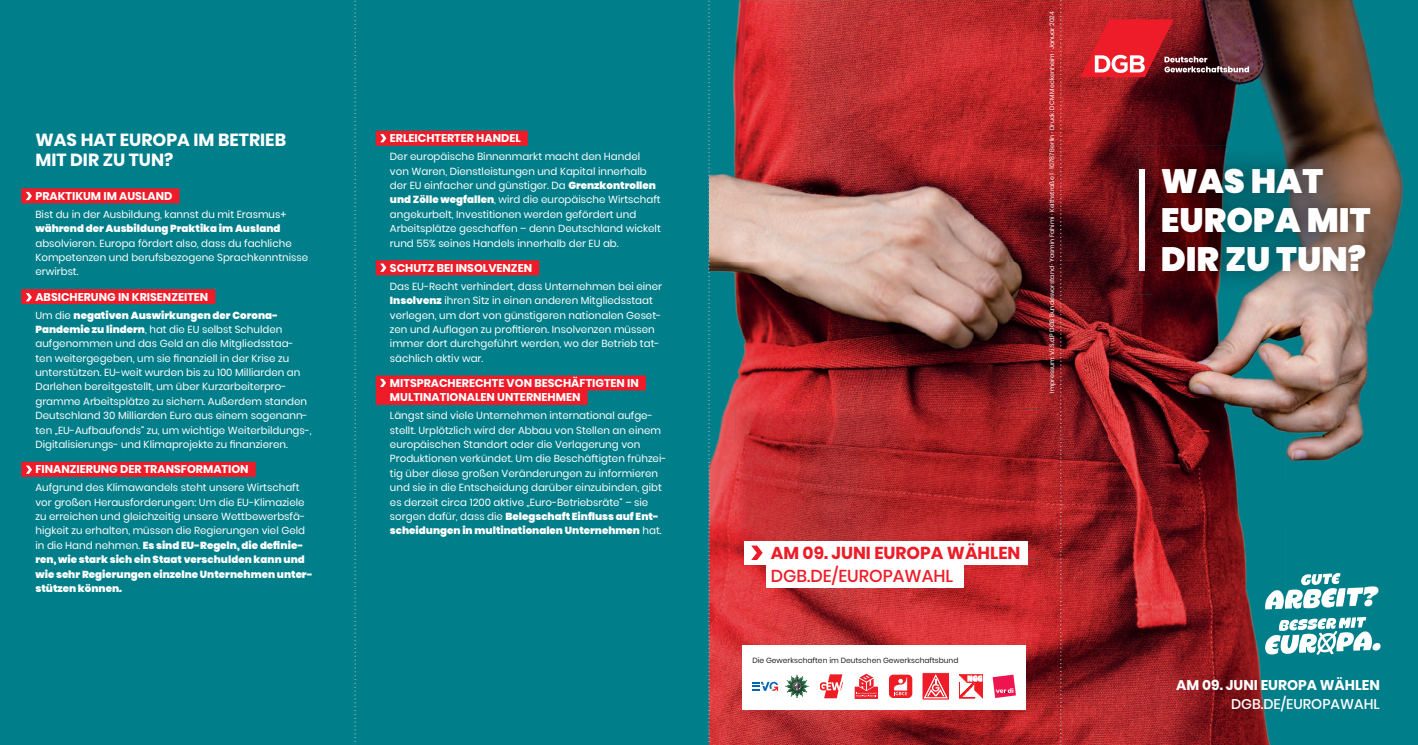
<style>
.page{position:relative;width:1418px;height:745px;background:#fff}
.page>*{position:absolute;margin:0;border:0;box-sizing:border-box;transform-origin:0 0}
.t1{font:900 33.75px/38.8px "Poppins";color:#fff}
.t2{font:700 17.5px/20px "Poppins";color:#fff}
.t3{font:700 17.25px "Poppins";color:#ee1c28}
.t4{font:500 17.25px "Poppins";color:#ee1c28}
.t5{font:700 14px "Poppins";color:#fff}
.t6{font:500 14px "Poppins";color:#fff}
.t7{font:700 11.25px/14.4px "Poppins";color:#fff}
.t8{font:10.25px/14.4px "Poppins";color:#fff}
.t9{font:900 10.25px "Poppins";color:#fff}
.t10{font:7.5px "Poppins";color:#231f20}
.t11{font:6.25px "Poppins";color:#fff}
.s1{font-weight:900}
</style>
<div class="page">
<div style="left:0;top:0;width:1417px;height:744px;background:#007e8a"></div>
<img style="left:733px;top:0;width:640px;height:131px">
<img style="left:1373px;top:81px;width:30px;height:233px">
<img style="left:710px;top:131px;width:397px;height:307px">
<img style="left:1107px;top:131px;width:266px;height:44px">
<img style="left:1107px;top:175px;width:45px;height:481px">
<img style="left:1152px;top:294px;width:133px;height:362px">
<img style="left:1285px;top:294px;width:88px;height:168px">
<img style="left:710px;top:438px;width:43px;height:306px">
<img style="left:1019px;top:438px;width:89px;height:218px">
<img style="left:753px;top:564px;width:266px;height:80px">
<img style="left:753px;top:656px;width:518px;height:88px">
<img style="left:1025px;top:409px;width:16px;height:150px">
<img style="left:737px;top:543px;width:7px;height:16px">
<img style="left:736px;top:407px;width:289px;height:34px">
<img style="left:736px;top:441px;width:1px;height:102px">
<img style="left:737px;top:409px;width:288px;height:134px">
<div style="left:376px;top:131px;width:152px;height:15px;background:#ee1c28"></div>
<div style="left:376px;top:260px;width:163px;height:15px;background:#ee1c28"></div>
<div style="left:376px;top:375px;width:270px;height:15px;background:#ee1c28"></div>
<div style="left:376px;top:389px;width:211px;height:15px;background:#ee1c28"></div>
<svg style="left:1080px;top:19px;width:168px;height:58px;background:#a6323a"></svg>
<svg style="left:1264px;top:572px;width:114px;height:37px"></svg>
<svg style="left:1264px;top:616px;width:116px;height:38px"></svg>
<img style="left:1138px;top:146px;width:254px;height:148px">
<img style="left:1139px;top:169px;width:5px;height:101px">
<div style="left:741px;top:644px;width:284px;height:65px;background:#fff"></div>
<svg style="left:752px;top:681px;width:26px;height:9px"></svg>
<svg style="left:854px;top:673px;width:24px;height:25px"></svg>
<svg style="left:785px;top:674px;width:23px;height:23px"></svg>
<svg style="left:959px;top:674px;width:23px;height:24px"></svg>
<svg style="left:889px;top:674px;width:23px;height:23px"></svg>
<svg style="left:894px;top:677px;width:13px;height:17px"></svg>
<svg style="left:820px;top:674px;width:22px;height:23px"></svg>
<svg style="left:992px;top:674px;width:23px;height:23px"></svg>
<div style="left:921px;top:672px;width:28px;height:27px;border:1px solid #fff"></div>
<svg style="left:923px;top:672px;width:25px;height:27px"></svg>
<div style="left:744px;top:541px;width:284px;height:23px;background:#fff"></div>
<svg style="left:751px;top:545px;width:11px;height:14px"></svg>
<div style="left:766px;top:564px;width:197px;height:23px;background:#fff"></div>
<svg style="left:380px;top:134px;width:6px;height:8px"></svg>
<svg style="left:380px;top:263px;width:6px;height:9px"></svg>
<svg style="left:380px;top:378px;width:6px;height:9px"></svg>
<div style="left:21px;top:188px;width:158px;height:15px;background:#ee1c28"></div>
<div style="left:21px;top:289px;width:194px;height:15px;background:#ee1c28"></div>
<div style="left:21px;top:461px;width:235px;height:15px;background:#ee1c28"></div>
<svg style="left:26px;top:192px;width:6px;height:8px"></svg>
<svg style="left:26px;top:465px;width:6px;height:8px"></svg>
<svg style="left:26px;top:293px;width:6px;height:8px"></svg>
<svg style="left:708px;top:0;width:2px;height:745px"></svg>
<svg style="left:1060px;top:0;width:1px;height:745px"></svg>
<svg style="left:354px;top:0;width:2px;height:745px"></svg>
<h2 class="t2" style="left:35px;top:130px;width:252px">WAS HAT EUROPA IM BETRIEB<br>MIT DIR ZU TUN?</h2>
<p class="t7" style="left:35px;top:189px;width:138px">PRAKTIKUM IM AUSLAND</p>
<p class="t8" style="left:35px;top:207px;width:252px">Bist du in der Ausbildung, kannst du mit Erasmus+</p>
<p class="t9" style="left:35px;top:222px;width:246px">während der Ausbildung Praktika im Ausland</p>
<p class="t8" style="left:35px;top:236px;width:274px">absolvieren. Europa fördert also, dass du fachliche<br>Kompetenzen und berufsbezogene Sprachkenntnisse erwirbst.</p>
<p class="t7" style="left:35px;top:289px;width:174px">ABSICHERUNG IN KRISENZEITEN</p>
<p class="t8" style="left:35px;top:307px;width:278px">Um die <span class="s1">negativen Auswirkungen der Corona-Pandemie zu lindern</span>, hat die EU selbst Schulden aufgenommen und das Geld an die Mitgliedsstaa&shy;ten weitergegeben, um sie finanziell in der Krise zu unterstützen. EU-weit wurden bis zu 100 Milliarden an Darlehen bereitgestellt, um über Kurzarbeiterpro&shy;gramme Arbeitsplätze zu sichern. Außerdem standen Deutschland 30 Milliarden Euro aus einem sogenann&shy;ten „EU-Aufbaufonds“ zu, um wichtige Weiterbildungs-, Digitalisierungs- und Klimaprojekte zu finanzieren.</p>
<p class="t7" style="left:35px;top:462px;width:215px">FINANZIERUNG DER TRANSFORMATION</p>
<p class="t8" style="left:35px;top:480px;width:279px">Aufgrund des Klimawandels steht unsere Wirtschaft vor großen Herausforderungen: Um die EU-Klimaziele zu erreichen und gleichzeitig unsere Wettbewerbsfä&shy;higkeit zu erhalten, müssen die Regierungen viel Geld in die Hand nehmen. <span class="s1">Es sind EU-Regeln, die definie&shy;ren, wie stark sich ein Staat verschulden kann und wie sehr Regierungen einzelne Unternehmen unter&shy;stützen können.</span></p>
<p class="t7" style="left:390px;top:131px;width:132px">ERLEICHTERTER HANDEL</p>
<p class="t8" style="left:390px;top:149px;width:272px">Der europäische Binnenmarkt macht den Handel von Waren, Dienstleistungen und Kapital innerhalb der EU einfacher und günstiger. Da <span class="s1">Grenzkontrollen und Zölle wegfallen</span>, wird die europäische Wirtschaft angekurbelt, Investitionen werden gefördert und Arbeitsplätze geschaffen – denn Deutschland wickelt rund 55% seines Handels innerhalb der EU ab.</p>
<p class="t7" style="left:390px;top:260px;width:144px">SCHUTZ BEI INSOLVENZEN</p>
<p class="t8" style="left:390px;top:279px;width:274px">Das EU-Recht verhindert, dass Unternehmen bei einer <span class="s1">Insolvenz</span> ihren Sitz in einen anderen Mitgliedsstaat verlegen, um dort von günstigeren nationalen Geset&shy;zen und Auflagen zu profitieren. Insolvenzen müssen immer dort durchgeführt werden, wo der Betrieb tat&shy;sächlich aktiv war.</p>
<p class="t7" style="left:390px;top:375px;width:250px">MITSPRACHERECHTE VON BESCHÄFTIGTEN IN<br>MULTINATIONALEN UNTERNEHMEN</p>
<p class="t8" style="left:390px;top:408px;width:278px">Längst sind viele Unternehmen international aufge&shy;stellt. Urplötzlich wird der Abbau von Stellen an einem europäischen Standort oder die Verlagerung von Produktionen verkündet. Um die Beschäftigten frühzei&shy;tig über diese großen Veränderungen zu informieren und sie in die Entscheidung darüber einzubinden, gibt es derzeit circa 1200 aktive „Euro-Betriebsräte“ – sie sorgen dafür, dass die <span class="s1">Belegschaft Einfluss auf Ent&shy;scheidungen in multinationalen Unternehmen</span> hat.</p>
<p class="t11" style="left:1048px;top:392px;width:383px;rotate:-90deg">Impressum: V.i.S.d.P DGB Bundesvorstand · Yasmin Fahimi · Keithstraße 1 · 10787 Berlin · Druck: DCM Meckenheim · Januar 2024</p>
<h3 class="t3" style="left:770px;top:542px;width:251px">AM 09. JUNI EUROPA WÄHLEN</h3>
<h3 class="t4" style="left:770px;top:565px;width:184px">DGB.DE/EUROPAWAHL</h3>
<p class="t10" style="left:752px;top:655px;width:207px">Die Gewerkschaften im Deutschen Gewerkschaftsbund</p>
<h1 class="t1" style="left:1160px;top:162px;width:211px">WAS HAT<br>EUROPA MIT<br>DIR ZU TUN?</h1>
<h3 class="t5" style="left:1176px;top:676px;width:205px">AM 09. JUNI EUROPA WÄHLEN</h3>
<h3 class="t6" style="left:1231px;top:695px;width:150px">DGB.DE/EUROPAWAHL</h3>
</div>
